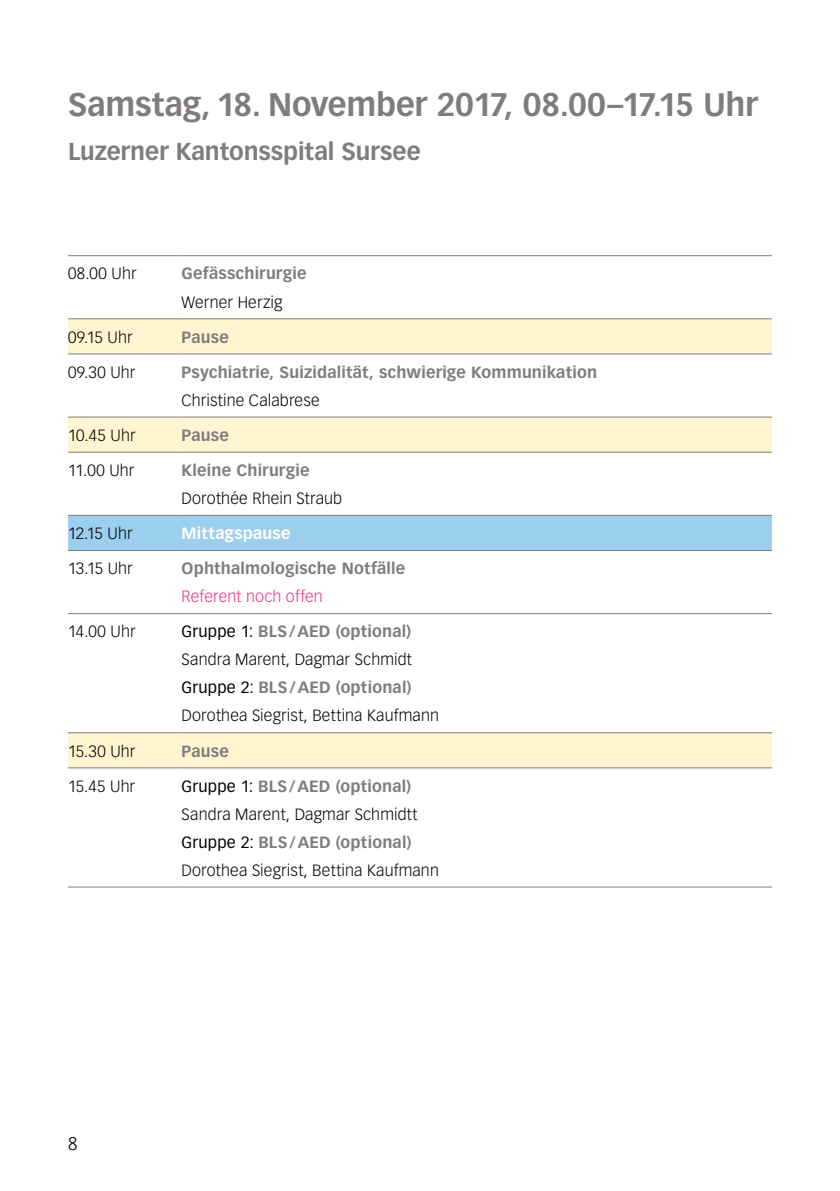
<style>
.page{position:relative;width:840px;height:1191px;background:#fff}
.page>*{position:absolute;margin:0;border:0;box-sizing:border-box;transform-origin:0 0}
.t1{font:700 32px "Vectora LT Std";letter-spacing:-.01em;color:#7f7c7a}
.t2{font:700 24px "Vectora LT Std";letter-spacing:-.005em;color:#7f7c7a}
.t3{font:300 18px "Vectora LT Std";color:#000}
.t4{font:300 16px/28px "Vectora LT Std";letter-spacing:.01em;color:#000}
.t5{font:700 16px "Vectora LT Std";letter-spacing:.01em;color:#7f7c7a}
.t6{font:300 16px "Vectora LT Std";letter-spacing:.01em;color:#ed3186}
.t7{font:700 16px "Vectora LT Std";letter-spacing:.015em;color:#fff}
.s1{font-weight:400}
.s2{font-weight:700;color:#7f7c7a}
</style>
<div class="page">
<svg style="left:68px;top:319px;width:703px;height:448px"></svg>
<div style="left:68px;top:516px;width:703px;height:34px;background:#9cceee"></div>
<hr style="left:68px;top:255px;width:113px;height:1px;background:#7f7c7a">
<hr style="left:181px;top:255px;width:590px;height:1px;background:#7f7c7a">
<hr style="left:68px;top:886px;width:113px;height:1px;background:#7f7c7a">
<hr style="left:181px;top:886px;width:590px;height:1px;background:#7f7c7a">
<hr style="left:68px;top:318px;width:113px;height:1px;background:#7f7c7a">
<hr style="left:68px;top:416px;width:113px;height:1px;background:#7f7c7a">
<hr style="left:68px;top:515px;width:113px;height:1px;background:#7f7c7a">
<hr style="left:68px;top:613px;width:113px;height:1px;background:#7f7c7a">
<hr style="left:68px;top:732px;width:113px;height:1px;background:#7f7c7a">
<hr style="left:181px;top:318px;width:590px;height:1px;background:#7f7c7a">
<hr style="left:181px;top:416px;width:590px;height:1px;background:#7f7c7a">
<hr style="left:181px;top:515px;width:590px;height:1px;background:#7f7c7a">
<hr style="left:181px;top:613px;width:590px;height:1px;background:#7f7c7a">
<hr style="left:181px;top:732px;width:590px;height:1px;background:#7f7c7a">
<hr style="left:68px;top:353px;width:113px;height:1px;background:#7f7c7a">
<hr style="left:68px;top:452px;width:113px;height:1px;background:#7f7c7a">
<hr style="left:68px;top:550px;width:113px;height:1px;background:#7f7c7a">
<hr style="left:68px;top:767px;width:113px;height:1px;background:#7f7c7a">
<hr style="left:181px;top:353px;width:590px;height:1px;background:#7f7c7a">
<hr style="left:181px;top:452px;width:590px;height:1px;background:#7f7c7a">
<hr style="left:181px;top:550px;width:590px;height:1px;background:#7f7c7a">
<hr style="left:181px;top:767px;width:590px;height:1px;background:#7f7c7a">
<h1 class="t1" style="left:68px;top:85px;width:691px">Samstag, 18. November 2017, 08.00–17.15 Uhr</h1>
<h2 class="t2" style="left:68px;top:137px;width:354px">Luzerner Kantonsspital Sursee</h2>
<p class="t4" style="left:68px;top:260px;width:70px">08.00 Uhr</p>
<p class="t5" style="left:181px;top:264px;width:126px">Gefässchirurgie</p>
<p class="t4" style="left:181px;top:288px;width:102px">Werner Herzig</p>
<p class="t4" style="left:68px;top:323px;width:66px">09.15 Uhr</p>
<p class="t5" style="left:181px;top:327px;width:49px">Pause</p>
<p class="t4" style="left:68px;top:358px;width:69px">09.30 Uhr</p>
<p class="t5" style="left:181px;top:362px;width:417px">Psychiatrie, Suizidalität, schwierige Kommunikation</p>
<p class="t4" style="left:181px;top:386px;width:139px">Christine Calabrese</p>
<p class="t4" style="left:68px;top:421px;width:69px">10.45 Uhr</p>
<p class="t5" style="left:181px;top:425px;width:49px">Pause</p>
<p class="t4" style="left:68px;top:456px;width:68px">11.00 Uhr</p>
<p class="t5" style="left:181px;top:460px;width:129px">Kleine Chirurgie</p>
<p class="t4" style="left:181px;top:484px;width:162px">Dorothée Rhein Straub</p>
<p class="t4" style="left:68px;top:519px;width:66px">12.15 Uhr</p>
<p class="t7" style="left:181px;top:524px;width:110px">Mittagspause</p>
<p class="t4" style="left:68px;top:555px;width:66px">13.15 Uhr</p>
<p class="t5" style="left:181px;top:559px;width:225px">Ophthalmologische Notfälle</p>
<p class="t6" style="left:181px;top:587px;width:143px">Referent noch offen</p>
<p class="t4" style="left:68px;top:618px;width:69px">14.00 Uhr</p>
<p class="t4" style="left:181px;top:618px;width:259px"><span class="s1">Gruppe 1:</span> <span class="s2">BLS/AED (optional)<br></span>Sandra Marent, Dagmar Schmidt<br><span class="s1">Gruppe 2:</span> <span class="s2">BLS/AED (optional)<br></span>Dorothea Siegrist, Bettina Kaufmann</p>
<p class="t4" style="left:68px;top:737px;width:69px">15.30 Uhr</p>
<p class="t5" style="left:181px;top:741px;width:49px">Pause</p>
<p class="t4" style="left:68px;top:772px;width:69px">15.45 Uhr</p>
<p class="t4" style="left:181px;top:772px;width:259px"><span class="s1">Gruppe 1:</span> <span class="s2">BLS/AED (optional)<br></span>Sandra Marent, Dagmar Schmidtt<br><span class="s1">Gruppe 2:</span> <span class="s2">BLS/AED (optional)<br></span>Dorothea Siegrist, Bettina Kaufmann</p>
<p class="t3" style="left:68px;top:1133px;width:11px">8</p>
</div>
